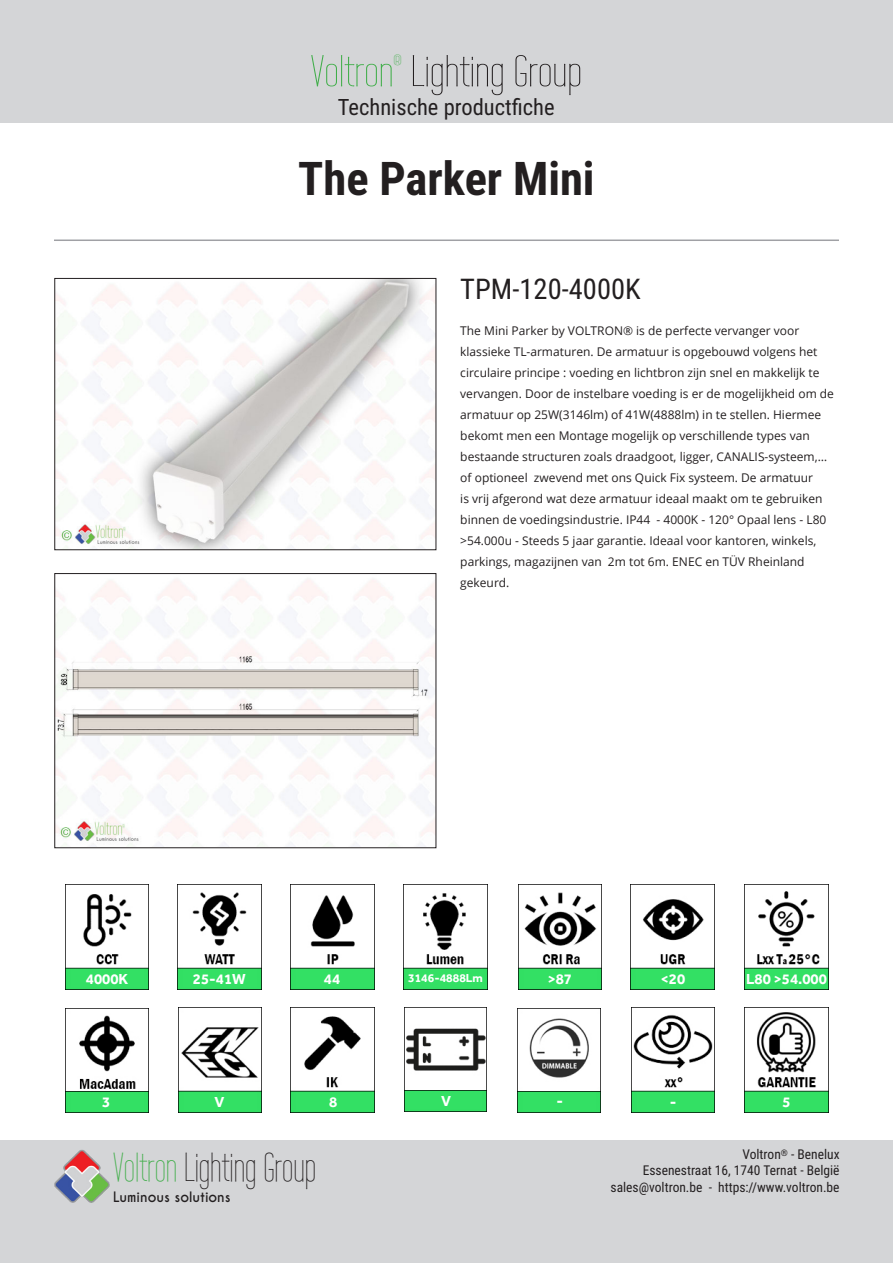
<style>
.page{position:relative;width:893px;height:1263px;background:#fff}
.page>*{position:absolute;margin:0;border:0;box-sizing:border-box;transform-origin:0 0}
.t1{font:700 46.5px "Roboto Condensed";color:#231f20}
.t2{font:43.5px "Wire One";color:#231f20;scale:1.2 1}
.t3{font:40.5px "Wire One";color:#231f20}
.t4{font:28.5px "Roboto Condensed";color:#231f20}
.t5{font:22.5px "Roboto Condensed";color:#231f20}
.t6{font:700 15px "Effra";color:#fff}
.t7{font:15px "Wire One";color:#40ae49;scale:1.2 1}
.t8{font:13.5px/16.5px "Roboto Condensed";color:#231f20;text-align:right}
.t9{font:700 13.5px "Caviar Dreams";color:#231f20}
.t10{font:12px/21px "Open Sans";color:#231f20}
.t11{font:700 12px "Effra";color:#fff}
.s1{color:#40ae49}
</style>
<div class="page">
<div style="left:0;top:1141px;width:893px;height:122px;background:#d4d5d7"></div>
<img style="left:55px;top:1150px;width:54px;height:53px">
<div style="left:0;top:0;width:893px;height:122px;background:#d4d5d7"></div>
<hr style="left:54px;top:239px;width:785px;height:2px;background:#a0a1a5">
<img style="left:56px;top:280px;width:378px;height:268px">
<div style="left:54px;top:278px;width:382px;height:272px;border:1px solid #231f20"></div>
<img style="left:65px;top:884px;width:84px;height:105px">
<img style="left:291px;top:884px;width:83px;height:105px">
<img style="left:404px;top:884px;width:83px;height:105px">
<img style="left:178px;top:884px;width:83px;height:105px">
<img style="left:631px;top:884px;width:83px;height:105px">
<img style="left:65px;top:1008px;width:84px;height:104px">
<img style="left:179px;top:1007px;width:83px;height:105px">
<img style="left:745px;top:1012px;width:83px;height:100px">
<img style="left:291px;top:1016px;width:83px;height:96px">
<img style="left:404px;top:1007px;width:83px;height:104px">
<img style="left:745px;top:884px;width:83px;height:105px">
<img style="left:518px;top:1008px;width:83px;height:104px">
<img style="left:631px;top:1008px;width:84px;height:104px">
<img style="left:518px;top:884px;width:83px;height:105px">
<img style="left:56px;top:579px;width:378px;height:267px">
<div style="left:54px;top:573px;width:382px;height:275px;border:1px solid #231f20"></div>
<p class="t7" style="left:394px;top:52px;width:8px">®</p>
<h3 class="t5" style="left:338px;top:91px;width:218px">Technische productfiche</h3>
<h2 class="t2" style="left:311px;top:47px;width:228px"><span class="s1">Voltron</span> Lighting Group</h2>
<h1 class="t1" style="left:298px;top:146px;width:298px">The Parker Mini</h1>
<h3 class="t4" style="left:460px;top:269px;width:182px">TPM-120-4000K</h3>
<p class="t10" style="left:460px;top:320px;width:375px">The Mini Parker by VOLTRON® is de perfecte vervanger voor klassieke TL-armaturen. De armatuur is opgebouwd volgens het circulaire principe : voeding en lichtbron zijn snel en makkelijk te vervangen. Door de instelbare voeding is er de mogelijkheid om de armatuur op 25W(3146lm) of 41W(4888lm) in te stellen. Hiermee bekomt men een Montage mogelijk op verschillende types van bestaande structuren zoals draadgoot, ligger, CANALIS-systeem,… of optioneel zwevend met ons Quick Fix systeem. De armatuur<br>is vrij afgerond wat deze armatuur ideaal maakt om te gebruiken binnen de voedingsindustrie. IP44 - 4000K - 120° Opaal lens - L80 &gt;54.000u - Steeds 5 jaar garantie. Ideaal voor kantoren, winkels, parkings, magazijnen van 2m tot 6m. ENEC en TÜV Rheinland gekeurd.</p>
<p class="t6" style="left:86px;top:969px;width:44px">4000K</p>
<p class="t6" style="left:102px;top:1093px;width:10px">3</p>
<p class="t6" style="left:193px;top:969px;width:54px">25-41W</p>
<p class="t6" style="left:324px;top:969px;width:18px">44</p>
<p class="t11" style="left:408px;top:970px;width:76px">3146-4888Lm</p>
<p class="t6" style="left:661px;top:969px;width:26px">&lt;20</p>
<p class="t6" style="left:548px;top:969px;width:26px">&gt;87</p>
<p class="t6" style="left:746px;top:969px;width:82px">L80 &gt;54.000</p>
<p class="t6" style="left:215px;top:1092px;width:11px">V</p>
<p class="t6" style="left:329px;top:1093px;width:10px">8</p>
<p class="t6" style="left:441px;top:1091px;width:11px">V</p>
<p class="t6" style="left:782px;top:1093px;width:10px">5</p>
<p class="t6" style="left:556px;top:1091px;width:8px">-</p>
<p class="t6" style="left:670px;top:1092px;width:8px">-</p>
<h3 class="t3" style="left:113px;top:1145px;width:204px"><span class="s1">Voltron</span> Lighting Group</h3>
<p class="t9" style="left:113px;top:1189px;width:119px">Luminous solutions</p>
<p class="t8" style="left:611px;top:1145px;width:231px">Voltron<sup>®</sup> - Benelux<br>Essenestraat 16, 1740 Ternat - België sales@voltron.be - https://www.voltron.be</p>
</div>
